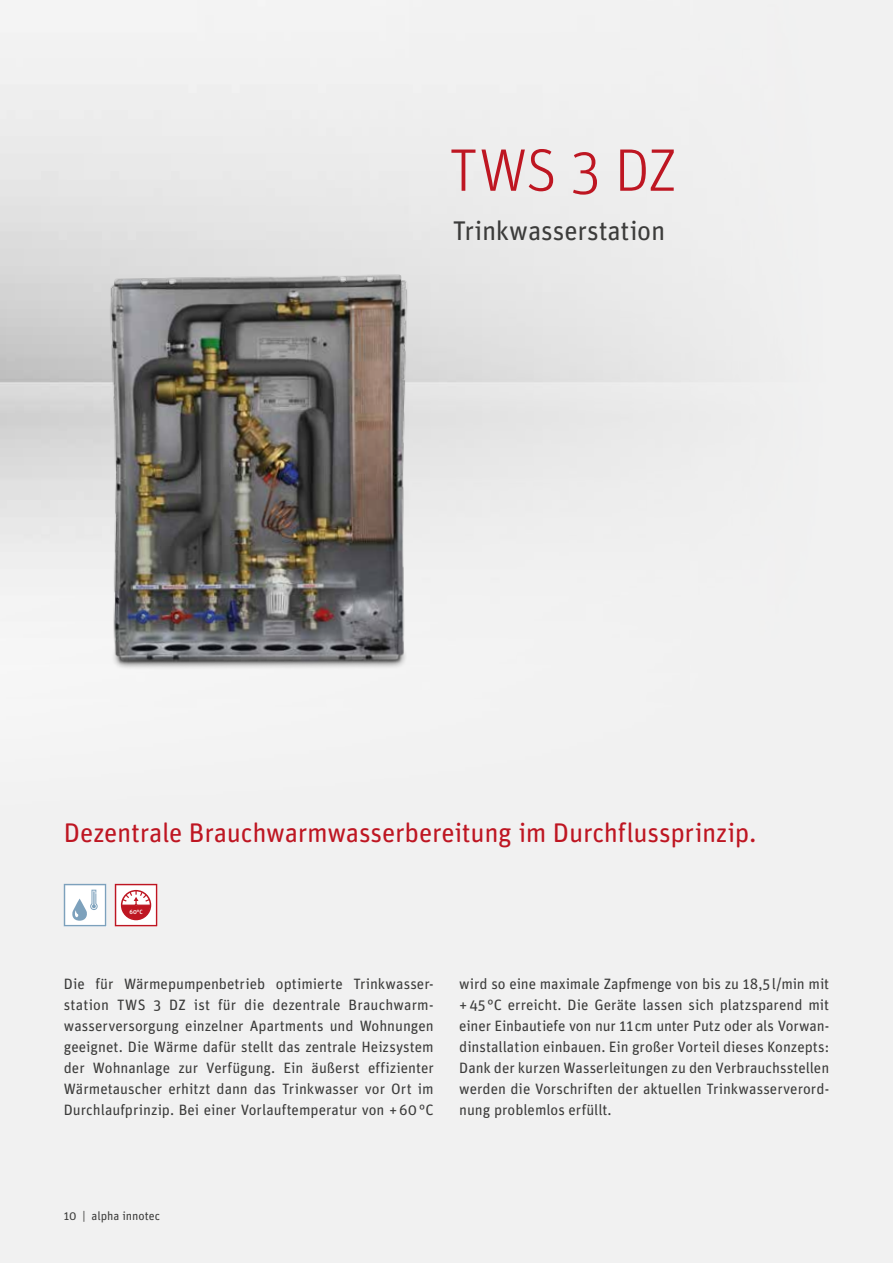
<style>
.page{position:relative;width:893px;height:1263px;background:#f1f1f1}
.page>*{position:absolute;margin:0;border:0;box-sizing:border-box;transform-origin:0 0}
.t1{font:300 60px "Unit Pro";color:#be1622}
.t2{font:27px "Unit Rounded Pro";letter-spacing:-.015em;color:#be1622}
.t3{font:27px "Unit Pro";letter-spacing:-.005em;color:#3c3c3b}
.t4{font:15px/21px "Unit Pro";color:#3c3c3b;text-align:justify}
.t5{font:12px "Unit Pro";color:#3c3c3b}
.t6{font:500 6.15px "Unit Pro";color:#fff}
</style>
<div class="page">
<svg style="left:115px;top:884px;width:42px;height:42px"></svg>
<svg style="left:64px;top:884px;width:42px;height:42px"></svg>
<img style="left:75px;top:208px;width:359px;height:478px">
<h1 class="t1" style="left:449px;top:131px;width:230px">TWS 3 DZ</h1>
<h2 class="t3" style="left:453px;top:212px;width:214px">Trinkwasserstation</h2>
<h2 class="t2" style="left:64px;top:814px;width:694px">Dezentrale Brauchwarmwasserbereitung im Durchflussprinzip.</h2>
<p class="t6" style="left:129px;top:908px;width:15px">60°C</p>
<p class="t4" style="left:64px;top:972px;width:371px">Die für Wärmepumpenbetrieb optimierte Trinkwasser&shy;station TWS 3 DZ ist für die dezentrale Brauchwarm&shy;wasserversorgung einzelner Apartments und Wohnungen geeignet. Die Wärme dafür stellt das zentrale Heizsystem der Wohnanlage zur Verfügung. Ein äußerst effizienter Wärmetauscher erhitzt dann das Trinkwasser vor Ort im Durchlaufprinzip. Bei einer Vorlauftemperatur von +60°C</p>
<p class="t4" style="left:459px;top:972px;width:371px">wird so eine maximale Zapfmenge von bis zu 18,5l/min mit +45°C erreicht. Die Geräte lassen sich platzsparend mit einer Einbautiefe von nur 11cm unter Putz oder als Vorwan&shy;dinstallation einbauen. Ein großer Vorteil dieses Konzepts:<br>Dank der kurzen Wasserleitungen zu den Verbrauchsstellen werden die Vorschriften der aktuellen Trinkwasserverord&shy;nung problemlos erfüllt.</p>
<p class="t5" style="left:64px;top:1207px;width:98px">10 | alpha innotec</p>
</div>
